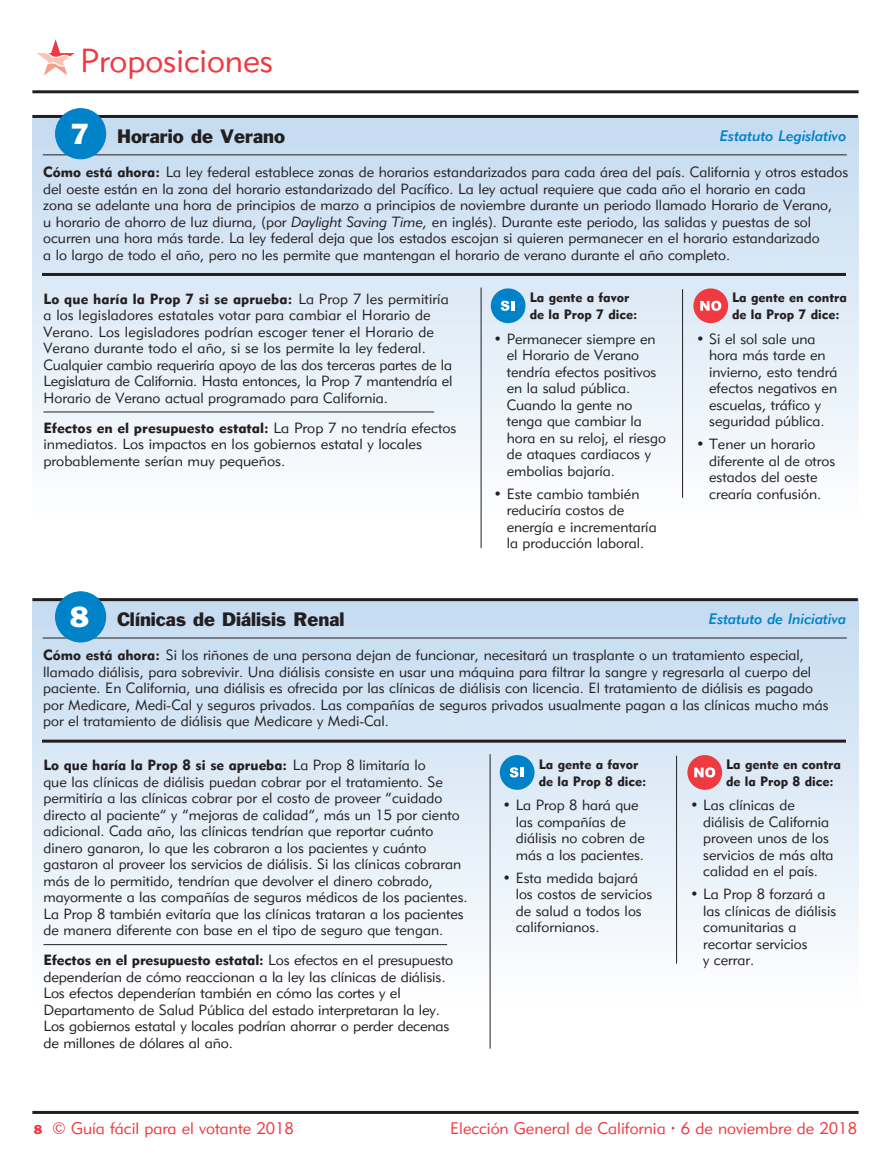
<style>
.page{position:relative;width:891px;height:1161px;background:#fff}
.page>*{position:absolute;margin:0;border:0;box-sizing:border-box;transform-origin:0 0}
.t1{font:33px "Geometric 415 BT Lite A";color:#ee3a41}
.t2{font:27px "Franklin Gothic";color:#fff}
.t3{font:18px "Franklin Gothic";color:#231f20}
.t4{font:16.5px "Geometric 415 BT Lite A";color:#ee3a41}
.t5{font:15px "Geometric 415 BT Medium Italic A";color:#0082c8}
.t6{font:14.7px/16.5px "Geometric 415 BT Lite A";color:#231f20}
.t7{font:14.7px "Geometric 415 BT Black A";color:#231f20}
.t8{font:13.5px/16.5px "Geometric 415 BT Black A";color:#231f20}
.s1{font-family:"Geometric 415 BT Black A"}
.s2{font-family:"Geometric 415 BT Lite Italic A"}
.s3{font-family:"Geometric 415 BT Lite A"}
.s4{font-family:"Franklin Gothic";font-size:12px}
</style>
<div class="page">
<svg style="left:37px;top:39px;width:38px;height:37px"></svg>
<hr style="left:32px;top:90px;width:827px;height:3px;background:#231f20">
<hr style="left:32px;top:1111px;width:827px;height:3px;background:#231f20">
<div style="left:32px;top:117px;width:827px;height:405px;background:linear-gradient(to bottom,#c4daef,#fdfefe)"></div>
<hr style="left:42px;top:273px;width:804px;height:3px;background:#231f20">
<hr style="left:481px;top:288px;width:1px;height:260px;background:#231f20">
<hr style="left:682px;top:289px;width:1px;height:209px;background:#231f20">
<hr style="left:44px;top:412px;width:390px;height:1px;background:#231f20">
<hr style="left:32px;top:115px;width:826px;height:3px;background:#231f20">
<div style="left:693px;top:288px;width:35px;height:35px;background:#ee3a41;border-radius:50%"></div>
<svg style="left:700px;top:301px;width:21px;height:10px"></svg>
<div style="left:491px;top:288px;width:35px;height:35px;background:#0082c8;border-radius:50%"></div>
<svg style="left:501px;top:301px;width:13px;height:10px"></svg>
<hr style="left:43px;top:154px;width:804px;height:1px;background:#231f20">
<div style="left:56px;top:109px;width:50px;height:50px;background:#0082c8;border-radius:50%"></div>
<div style="left:55px;top:108px;width:51px;height:51px;border:1px solid #0082c8;border-radius:50%"></div>
<div style="left:32px;top:600px;width:827px;height:405px;background:linear-gradient(to bottom,#c4dbf0,#fefeff)"></div>
<hr style="left:42px;top:740px;width:804px;height:3px;background:#231f20">
<hr style="left:490px;top:754px;width:1px;height:295px;background:#231f20">
<hr style="left:676px;top:756px;width:1px;height:208px;background:#231f20">
<hr style="left:44px;top:944px;width:403px;height:1px;background:#231f20">
<hr style="left:32px;top:598px;width:826px;height:3px;background:#231f20">
<div style="left:687px;top:755px;width:35px;height:35px;background:#ee3a41;border-radius:50%"></div>
<svg style="left:694px;top:767px;width:21px;height:10px"></svg>
<div style="left:500px;top:755px;width:35px;height:35px;background:#0082c8;border-radius:50%"></div>
<svg style="left:510px;top:767px;width:13px;height:10px"></svg>
<hr style="left:43px;top:638px;width:804px;height:1px;background:#231f20">
<div style="left:56px;top:592px;width:50px;height:50px;background:#0082c8;border-radius:50%"></div>
<div style="left:55px;top:592px;width:51px;height:50px;border:1px solid #0082c8;border-radius:50%"></div>
<h1 class="t1" style="left:80px;top:41px;width:194px">Proposiciones</h1>
<h2 class="t2" style="left:70px;top:117px;width:21px">7</h2>
<p class="t3" style="left:117px;top:124px;width:170px">Horario de Verano</p>
<p class="t5" style="left:720px;top:127px;width:128px">Estatuto Legislativo</p>
<p class="t6" style="left:43px;top:164px;width:807px"><span class="s1">Cómo está ahora:</span> La ley federal establece zonas de horarios estandarizados para cada área del país. California y otros estados del oeste están en la zona del horario estandarizado del Pacífico. La ley actual requiere que cada año el horario en cada<br>zona se adelante una hora de principios de marzo a principios de noviembre durante un periodo llamado Horario de Verano,<br>u horario de ahorro de luz diurna, (por <span class="s2">Daylight Saving Time,</span> en inglés). Durante este periodo, las salidas y puestas de sol ocurren una hora más tarde. La ley federal deja que los estados escojan si quieren permanecer en el horario estandarizado<br>a lo largo de todo el año, pero no les permite que mantengan el horario de verano durante el año completo.</p>
<p class="t7" style="left:44px;top:289px;width:407px">Lo que haría la Prop 7 si se aprueba: <span class="s3">La Prop 7 les permitiría</span></p>
<p class="t6" style="left:43px;top:306px;width:411px">a los legisladores estatales votar para cambiar el Horario de Verano. Los legisladores podrían escoger tener el Horario de Verano durante todo el año, si se los permite la ley federal.<br>Cualquier cambio requeriría apoyo de las dos terceras partes de la Legislatura de California. Hasta entonces, la Prop 7 mantendría el Horario de Verano actual programado para California.</p>
<p class="t7" style="left:44px;top:418px;width:415px">Efectos en el presupuesto estatal: <span class="s3">La Prop 7 no tendría efectos</span></p>
<p class="t6" style="left:44px;top:435px;width:380px">inmediatos. Los impactos en los gobiernos estatal y locales probablemente serían muy pequeños.</p>
<h2 class="t2" style="left:70px;top:600px;width:21px">8</h2>
<p class="t3" style="left:117px;top:608px;width:229px">Clínicas de Diálisis Renal</p>
<p class="t8" style="left:530px;top:289px;width:109px">La gente a favor de la Prop 7 dice:</p>
<p class="t6" style="left:507px;top:330px;width:161px;text-indent:-13px">• Permanecer siempre en el Horario de Verano tendría efectos positivos en la salud pública.<br>Cuando la gente no tenga que cambiar la hora en su reloj, el riesgo de ataques cardiacos y embolias bajaría.</p>
<p class="t6" style="left:507px;top:485px;width:151px;text-indent:-13px">• Este cambio también reduciría costos de energía e incrementaría la producción laboral.</p>
<p class="t8" style="left:732px;top:289px;width:116px">La gente en contra de la Prop 7 dice:</p>
<p class="t6" style="left:709px;top:330px;width:130px;text-indent:-13px">• Si el sol sale una hora más tarde en invierno, esto tendrá efectos negativos en escuelas, tráfico y seguridad pública.</p>
<p class="t6" style="left:709px;top:436px;width:128px;text-indent:-13px">• Tener un horario diferente al de otros estados del oeste crearía confusión.</p>
<p class="t5" style="left:709px;top:610px;width:139px">Estatuto de Iniciativa</p>
<p class="t6" style="left:43px;top:647px;width:787px"><span class="s1">Cómo está ahora:</span> Si los riñones de una persona dejan de funcionar, necesitará un trasplante o un tratamiento especial, llamado diálisis, para sobrevivir. Una diálisis consiste en usar una máquina para filtrar la sangre y regresarla al cuerpo del paciente. En California, una diálisis es ofrecida por las clínicas de diálisis con licencia. El tratamiento de diálisis es pagado por Medicare, Medi-Cal y seguros privados. Las compañías de seguros privados usualmente pagan a las clínicas mucho más por el tratamiento de diálisis que Medicare y Medi-Cal.</p>
<p class="t7" style="left:44px;top:756px;width:384px">Lo que haría la Prop 8 si se aprueba: <span class="s3">La Prop 8 limitaría lo</span></p>
<p class="t6" style="left:44px;top:773px;width:426px">que las clínicas de diálisis puedan cobrar por el tratamiento. Se permitiría a las clínicas cobrar por el costo de proveer “cuidado directo al paciente” y “mejoras de calidad”, más un 15 por ciento adicional. Cada año, las clínicas tendrían que reportar cuánto dinero ganaron, lo que les cobraron a los pacientes y cuánto gastaron al proveer los servicios de diálisis. Si las clínicas cobraran más de lo permitido, tendrían que devolver el dinero cobrado, mayormente a las compañías de seguros médicos de los pacientes.<br>La Prop 8 también evitaría que las clínicas trataran a los pacientes de manera diferente con base en el tipo de seguro que tengan.</p>
<p class="t7" style="left:44px;top:951px;width:411px">Efectos en el presupuesto estatal: <span class="s3">Los efectos en el presupuesto</span></p>
<p class="t6" style="left:44px;top:968px;width:407px">dependerían de cómo reaccionan a la ley las clínicas de diálisis.<br>Los efectos dependerían también en cómo las cortes y el Departamento de Salud Pública del estado interpretaran la ley.<br>Los gobiernos estatal y locales podrían ahorrar o perder decenas de millones de dólares al año.</p>
<p class="t8" style="left:539px;top:756px;width:109px">La gente a favor de la Prop 8 dice:</p>
<p class="t6" style="left:516px;top:797px;width:131px;text-indent:-13px">• La Prop 8 hará que las compañías de diálisis no cobren de más a los pacientes.</p>
<p class="t6" style="left:516px;top:869px;width:138px;text-indent:-13px">• Esta medida bajará los costos de servicios de salud a todos los californianos.</p>
<p class="t8" style="left:726px;top:756px;width:116px">La gente en contra de la Prop 8 dice:</p>
<p class="t6" style="left:703px;top:797px;width:132px;text-indent:-13px">• Las clínicas de diálisis de California proveen unos de los servicios de más alta calidad en el país.</p>
<p class="t6" style="left:703px;top:886px;width:135px;text-indent:-13px">• La Prop 8 forzará a las clínicas de diálisis comunitarias a recortar servicios<br>y cerrar.</p>
<p class="t4" style="left:34px;top:1118px;width:262px"><span class="s4">8</span> © Guía fácil para el votante 2018</p>
<p class="t4" style="left:450px;top:1118px;width:408px">Elección General de California <span class="s1">·</span> 6 de noviembre de 2018</p>
</div>
